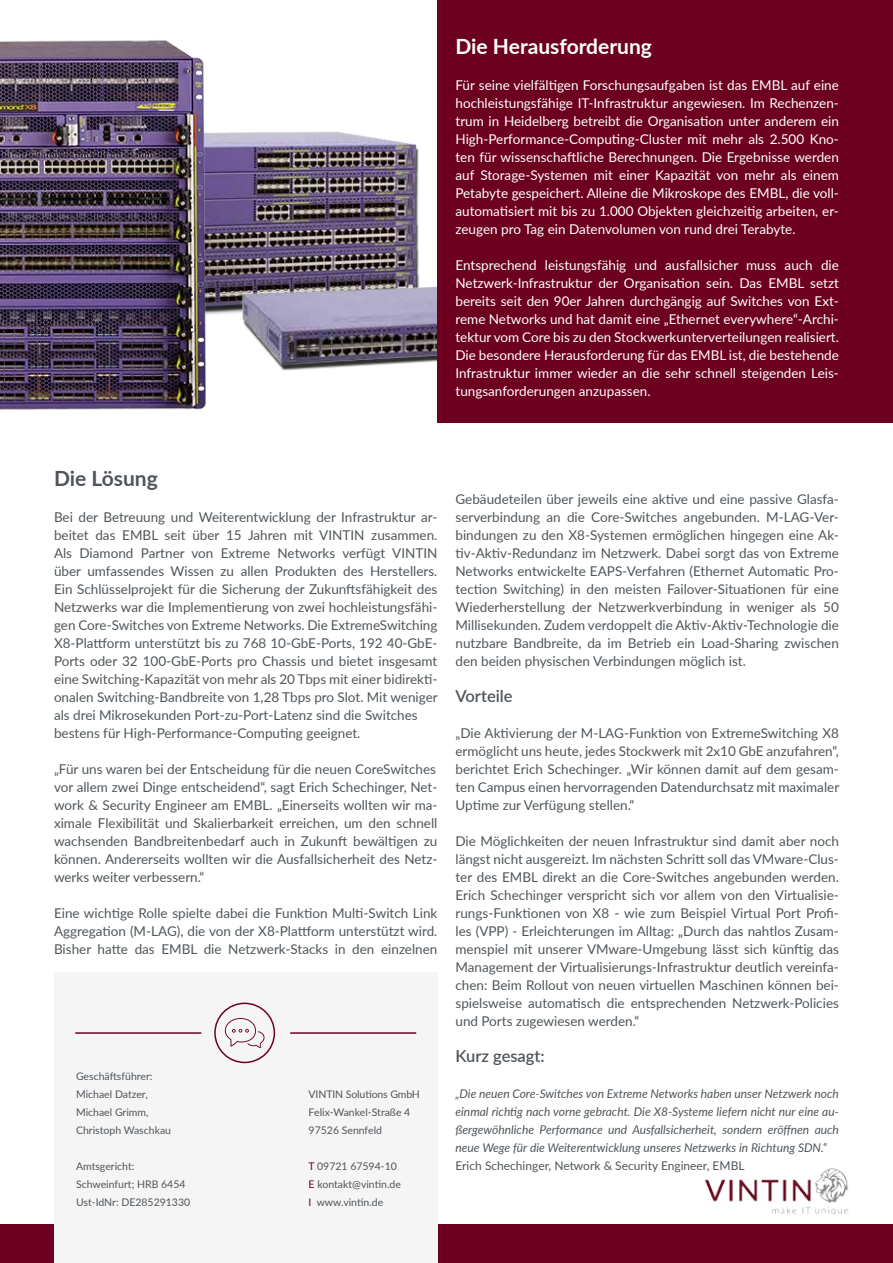
<style>
.page{position:relative;width:893px;height:1263px;background:#fff}
.page>*{position:absolute;margin:0;border:0;box-sizing:border-box;transform-origin:0 0}
.t1{font:700 21px "Lato";color:#fff}
.t2{font:700 21px "Lato";color:#4f555a}
.t3{font:600 16.5px "Lato";color:#4f555a}
.t4{font:13.5px/18px "Lato";color:#4f555a;text-align:justify}
.t5{font:13.5px/18px "Lato";color:#fff;text-align:justify}
.t6{font:italic 12px/18px "Lato";color:#4f555a;text-align:justify}
.t7{font:12px "Lato";color:#4f555a}
.t8{font:10.5px/18px "Lato";color:#4f555a}
.s1{color:#6d0020}
</style>
<div class="page">
<img style="left:242px;top:131px;width:354px;height:292px">
<img style="left:0;top:40px;width:242px;height:370px">
<div style="left:0;top:1224px;width:893px;height:39px;background:#6d0020"></div>
<div style="left:437px;top:0;width:456px;height:422px;background:#6d0020"></div>
<div style="left:54px;top:972px;width:383px;height:291px;background:#f5f5f5"></div>
<div style="left:214px;top:1002px;width:61px;height:61px;border:2px solid #6d0020;border-radius:50%"></div>
<svg style="left:225px;top:1018px;width:40px;height:30px"></svg>
<hr style="left:75px;top:1032px;width:126px;height:2px;background:#6d0020">
<hr style="left:290px;top:1032px;width:126px;height:2px;background:#6d0020">
<img style="left:704px;top:1168px;width:145px;height:47px">
<h1 class="t1" style="left:455px;top:31px;width:198px">Die Herausforderung</h1>
<p class="t5" style="left:455px;top:76px;width:385px">Für seine vielfältigen Forschungsaufgaben ist das EMBL auf eine hochleistungsfähige IT-Infrastruktur angewiesen. Im Rechenzen&shy;trum in Heidelberg betreibt die Organisation unter anderem ein High-Performance-Computing-Cluster mit mehr als 2.500 Kno&shy;ten für wissenschaftliche Berechnungen. Die Ergebnisse werden auf Storage-Systemen mit einer Kapazität von mehr als einem Petabyte gespeichert. Alleine die Mikroskope des EMBL, die voll&shy;automatisiert mit bis zu 1.000 Objekten gleichzeitig arbeiten, er&shy;zeugen pro Tag ein Datenvolumen von rund drei Terabyte.</p>
<p class="t5" style="left:455px;top:255px;width:385px">Entsprechend leistungsfähig und ausfallsicher muss auch die Netzwerk-Infrastruktur der Organisation sein. Das EMBL setzt bereits seit den 90er Jahren durchgängig auf Switches von Ext&shy;reme Networks und hat damit eine „Ethernet everywhere“-Archi&shy;tektur vom Core bis zu den Stockwerkunterverteilungen realisiert.<br>Die besondere Herausforderung für das EMBL ist, die bestehende Infrastruktur immer wieder an die sehr schnell steigenden Leis&shy;tungsanforderungen anzupassen.</p>
<h1 class="t2" style="left:54px;top:463px;width:105px">Die Lösung</h1>
<p class="t4" style="left:54px;top:508px;width:385px;text-align:left">Bei der Betreuung und Weiterentwicklung der Infrastruktur ar&shy;beitet das EMBL seit über 15 Jahren mit VINTIN zusammen.<br>Als Diamond Partner von Extreme Networks verfügt VINTIN über umfassendes Wissen zu allen Produkten des Herstellers.<br>Ein Schlüsselprojekt für die Sicherung der Zukunftsfähigkeit des Netzwerks war die Implementierung von zwei hochleistungsfähi&shy;gen Core-Switches von Extreme Networks. Die ExtremeSwitching X8-Plattform unterstützt bis zu 768 10-GbE-Ports, 192 40-GbE-Ports oder 32 100-GbE-Ports pro Chassis und bietet insgesamt eine Switching-Kapazität von mehr als 20 Tbps mit einer bidirekti&shy;onalen Switching-Bandbreite von 1,28 Tbps pro Slot. Mit weniger als drei Mikrosekunden Port-zu-Port-Latenz sind die Switches bestens für High-Performance-Computing geeignet.</p>
<p class="t4" style="left:54px;top:759px;width:385px">„Für uns waren bei der Entscheidung für die neuen CoreSwitches vor allem zwei Dinge entscheidend“, sagt Erich Schechinger, Net&shy;work &amp; Security Engineer am EMBL. „Einerseits wollten wir ma&shy;ximale Flexibilität und Skalierbarkeit erreichen, um den schnell wachsenden Bandbreitenbedarf auch in Zukunft bewältigen zu können. Andererseits wollten wir die Ausfallsicherheit des Netz&shy;werks weiter verbessern.“</p>
<p class="t4" style="left:54px;top:903px;width:385px">Eine wichtige Rolle spielte dabei die Funktion Multi-Switch Link Aggregation (M-LAG), die von der X8-Plattform unterstützt wird.<br>Bisher hatte das EMBL die Netzwerk-Stacks in den einzelnen</p>
<p class="t8" style="left:76px;top:1067px;width:97px">Geschäftsführer:<br>Michael Datzer,<br>Michael Grimm,<br>Christoph Waschkau</p>
<p class="t8" style="left:76px;top:1157px;width:116px">Amtsgericht:<br>Schweinfurt; HRB 6454<br>Ust-IdNr: DE285291330</p>
<p class="t8" style="left:309px;top:1085px;width:113px">VINTIN Solutions GmbH<br>Felix-Wankel-Straße 4<br>97526 Sennfeld</p>
<p class="t8" style="left:309px;top:1157px;width:94px"><span class="s1">T</span> 09721 67594-10<br><span class="s1">E</span> kontakt@vintin.de<br><span class="s1">I</span> www.vintin.de</p>
<p class="t4" style="left:455px;top:490px;width:385px">Gebäudeteilen über jeweils eine aktive und eine passive Glasfa&shy;serverbindung an die Core-Switches angebunden. M-LAG-Ver&shy;bindungen zu den X8-Systemen ermöglichen hingegen eine Ak&shy;tiv-Aktiv-Redundanz im Netzwerk. Dabei sorgt das von Extreme Networks entwickelte EAPS-Verfahren (Ethernet Automatic Pro&shy;tection Switching) in den meisten Failover-Situationen für eine Wiederherstellung der Netzwerkverbindung in weniger als 50<br>Millisekunden. Zudem verdoppelt die Aktiv-Aktiv-Technologie die nutzbare Bandbreite, da im Betrieb ein Load-Sharing zwischen den beiden physischen Verbindungen möglich ist.</p>
<p class="t3" style="left:455px;top:684px;width:59px">Vorteile</p>
<p class="t4" style="left:455px;top:724px;width:385px">„Die Aktivierung der M-LAG-Funktion von ExtremeSwitching X8 ermöglicht uns heute, jedes Stockwerk mit 2x10 GbE anzufahren“, berichtet Erich Schechinger. „Wir können damit auf dem gesam&shy;ten Campus einen hervorragenden Datendurchsatz mit maximaler Uptime zur Verfügung stellen.“</p>
<p class="t4" style="left:455px;top:832px;width:385px">Die Möglichkeiten der neuen Infrastruktur sind damit aber noch längst nicht ausgereizt. Im nächsten Schritt soll das VMware-Clus&shy;ter des EMBL direkt an die Core-Switches angebunden werden.<br>Erich Schechinger verspricht sich vor allem von den Virtualisie&shy;rungs-Funktionen von X8 - wie zum Beispiel Virtual Port Profi&shy;les (VPP) - Erleichterungen im Alltag: „Durch das nahtlos Zusam&shy;menspiel mit unserer VMware-Umgebung lässt sich künftig das Management der Virtualisierungs-Infrastruktur deutlich vereinfa&shy;chen: Beim Rollout von neuen virtuellen Maschinen können bei&shy;spielsweise automatisch die entsprechenden Netzwerk-Policies und Ports zugewiesen werden.“</p>
<p class="t3" style="left:455px;top:1044px;width:91px">Kurz gesagt:</p>
<p class="t6" style="left:455px;top:1084px;width:385px">„Die neuen Core-Switches von Extreme Networks haben unser Netzwerk noch einmal richtig nach vorne gebracht. Die X8-Systeme liefern nicht nur eine au&shy;ßergewöhnliche Performance und Ausfallsicherheit, sondern eröffnen auch neue Wege für die Weiterentwicklung unseres Netzwerks in Richtung SDN.“</p>
<p class="t7" style="left:455px;top:1157px;width:291px">Erich Schechinger, Network &amp; Security Engineer, EMBL</p>
</div>
